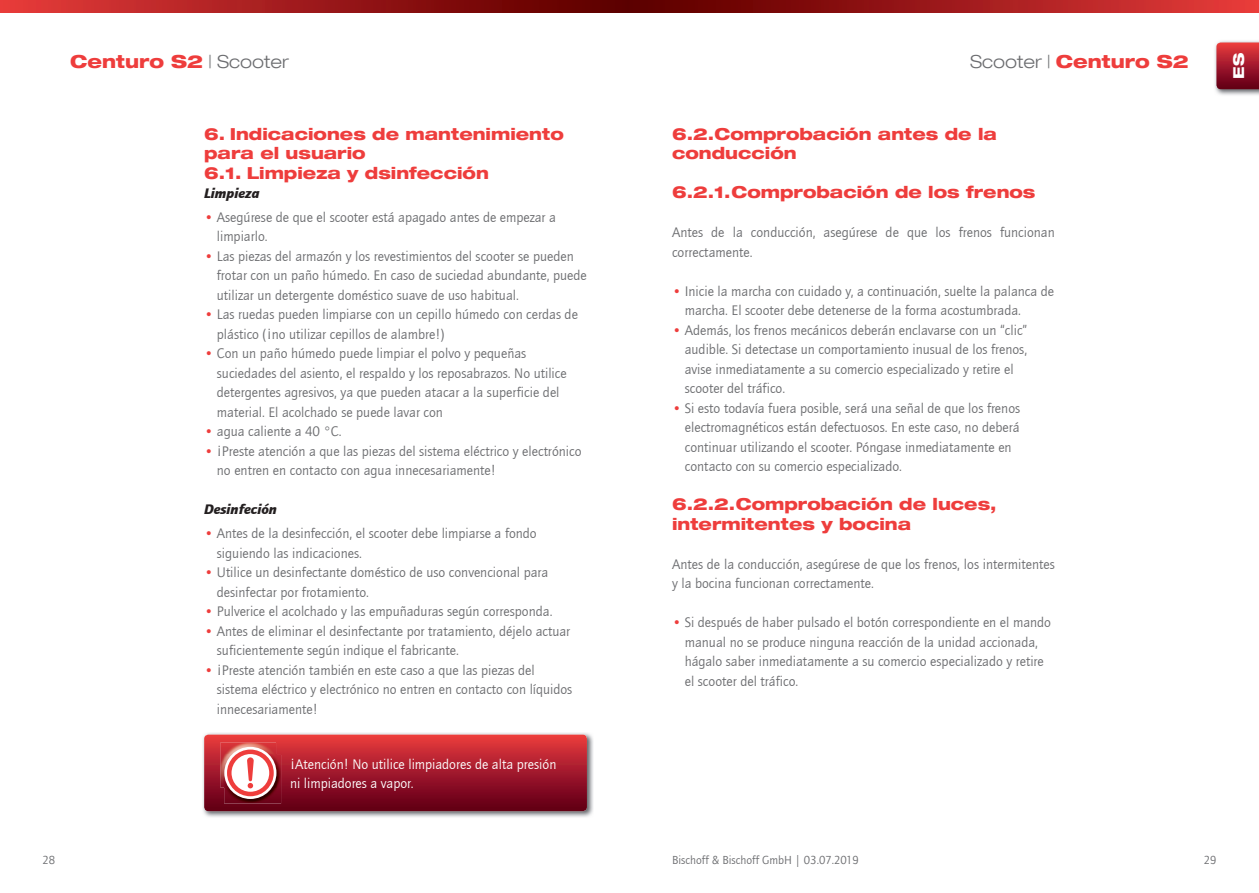
<style>
.page{position:relative;width:1259px;height:893px;background:#fff}
.page>*{position:absolute;margin:0;border:0;box-sizing:border-box;transform-origin:0 0}
.t1{font:800 18px "Helve Neu Hea Ext";color:#ee3d3c}
.t2{font:800 16.5px/19.5px "Helve Neu Hea Ext";color:#ee3d3c}
.t3{font:800 15px "Helve Neu Hea Ext";color:#fff}
.t4{font:14.25px/19.5px "Quay Sans";color:#6c6d70}
.t5{font:14.25px/19.5px "Quay Sans";color:#fff}
.t6{font:italic 900 14.25px "Quay Sans";color:#231f20}
.t7{font:12px "Quay Sans";color:#6c6d70}
.s1{font-family:"Helve Neu Lig Ext";font-weight:300;color:#6c6d70}
.s2{color:#ee3d3c}
</style>
<div class="page">
<svg style="left:0;top:0;width:629px;height:12px;background:#9e1a1a"></svg>
<svg style="left:629px;top:0;width:630px;height:12px;background:#9e1a1a"></svg>
<img style="left:1215px;top:41px;width:44px;height:54px">
<svg style="left:1216px;top:43px;width:43px;height:46px;background:#a31c2c"></svg>
<img style="left:203px;top:733px;width:390px;height:84px">
<svg style="left:204px;top:735px;width:383px;height:76px;background:#a72635"></svg>
<div style="left:227px;top:749px;width:47px;height:47px;border:4px solid #ee3d3c;border-radius:50%"></div>
<p class="t1" style="left:70px;top:50px;width:220px">Centuro S2 <span class="s1">| Scooter</span></p>
<p class="t1" style="left:970px;top:50px;width:220px"><span class="s1">Scooter |</span> Centuro S2</p>
<p class="t2" style="left:204px;top:123px;width:361px">6. Indicaciones de mantenimiento para el usuario<br>6.1. Limpieza y dsinfección</p>
<p class="t6" style="left:204px;top:185px;width:57px">Limpieza</p>
<p class="t4" style="left:217px;top:208px;width:341px;text-indent:-13px"><span class="s2">•</span> Asegúrese de que el scooter está apagado antes de empezar a limpiarlo.</p>
<p class="t4" style="left:217px;top:247px;width:371px;text-indent:-13px"><span class="s2">•</span> Las piezas del armazón y los revestimientos del scooter se pueden frotar con un paño húmedo. En caso de suciedad abundante, puede utilizar un detergente doméstico suave de uso habitual.</p>
<p class="t4" style="left:217px;top:305px;width:362px;text-indent:-13px"><span class="s2">•</span> Las ruedas pueden limpiarse con un cepillo húmedo con cerdas de plástico (¡no utilizar cepillos de alambre!)</p>
<p class="t4" style="left:217px;top:344px;width:351px;text-indent:-13px"><span class="s2">•</span> Con un paño húmedo puede limpiar el polvo y pequeñas suciedades del asiento, el respaldo y los reposabrazos. No utilice detergentes agresivos, ya que pueden atacar a la superficie del material. El acolchado se puede lavar con</p>
<p class="t4" style="left:204px;top:422px;width:139px"><span class="s2">•</span> agua caliente a 40 °C.</p>
<p class="t4" style="left:217px;top:442px;width:366px;text-indent:-13px"><span class="s2">•</span> ¡Preste atención a que las piezas del sistema eléctrico y electrónico no entren en contacto con agua innecesariamente!</p>
<p class="t6" style="left:204px;top:501px;width:74px">Desinfeción</p>
<p class="t4" style="left:217px;top:524px;width:321px;text-indent:-13px"><span class="s2">•</span> Antes de la desinfección, el scooter debe limpiarse a fondo siguiendo las indicaciones.</p>
<p class="t4" style="left:217px;top:563px;width:333px;text-indent:-13px"><span class="s2">•</span> Utilice un desinfectante doméstico de uso convencional para desinfectar por frotamiento.</p>
<p class="t4" style="left:204px;top:602px;width:350px"><span class="s2">•</span> Pulverice el acolchado y las empuñaduras según corresponda.</p>
<p class="t4" style="left:217px;top:621px;width:355px;text-indent:-13px"><span class="s2">•</span> Antes de eliminar el desinfectante por tratamiento, déjelo actuar suficientemente según indique el fabricante.</p>
<p class="t4" style="left:217px;top:660px;width:357px;text-indent:-13px"><span class="s2">•</span> ¡Preste atención también en este caso a que las piezas del sistema eléctrico y electrónico no entren en contacto con líquidos innecesariamente!</p>
<p class="t5" style="left:290px;top:754px;width:268px">¡Atención! No utilice limpiadores de alta presión ni limpiadores a vapor.</p>
<p class="t2" style="left:672px;top:123px;width:326px">6.2. Comprobación antes de la conducción</p>
<p class="t2" style="left:672px;top:182px;width:365px">6.2.1. Comprobación de los frenos</p>
<p class="t4" style="left:672px;top:223px;width:384px">Antes de la conducción, asegúrese de que los frenos funcionan correctamente.</p>
<p class="t4" style="left:685px;top:281px;width:371px;text-indent:-13px"><span class="s2">•</span> Inicie la marcha con cuidado y, a continuación, suelte la palanca de marcha. El scooter debe detenerse de la forma acostumbrada.</p>
<p class="t4" style="left:685px;top:320px;width:344px;text-indent:-13px"><span class="s2">•</span> Además, los frenos mecánicos deberán enclavarse con un “clic” audible. Si detectase un comportamiento inusual de los frenos, avise inmediatamente a su comercio especializado y retire el scooter del tráfico.</p>
<p class="t4" style="left:685px;top:398px;width:337px;text-indent:-13px"><span class="s2">•</span> Si esto todavía fuera posible, será una señal de que los frenos electromagnéticos están defectuosos. En este caso, no deberá continuar utilizando el scooter. Póngase inmediatamente en contacto con su comercio especializado.</p>
<p class="t2" style="left:672px;top:494px;width:326px">6.2.2. Comprobación de luces, intermitentes y bocina</p>
<p class="t4" style="left:672px;top:554px;width:384px">Antes de la conducción, asegúrese de que los frenos, los intermitentes y la bocina funcionan correctamente.</p>
<p class="t4" style="left:685px;top:613px;width:368px;text-indent:-13px"><span class="s2">•</span> Si después de haber pulsado el botón correspondiente en el mando manual no se produce ninguna reacción de la unidad accionada, hágalo saber inmediatamente a su comercio especializado y retire el scooter del tráfico.</p>
<p class="t3" style="left:1229px;top:79px;width:27px;rotate:-90deg">ES</p>
<p class="t7" style="left:672px;top:853px;width:188px">Bischoff &amp; Bischoff GmbH | 03.07.2019</p>
<p class="t7" style="left:43px;top:853px;width:14px">28</p>
<p class="t7" style="left:1203px;top:853px;width:14px">29</p>
</div>
